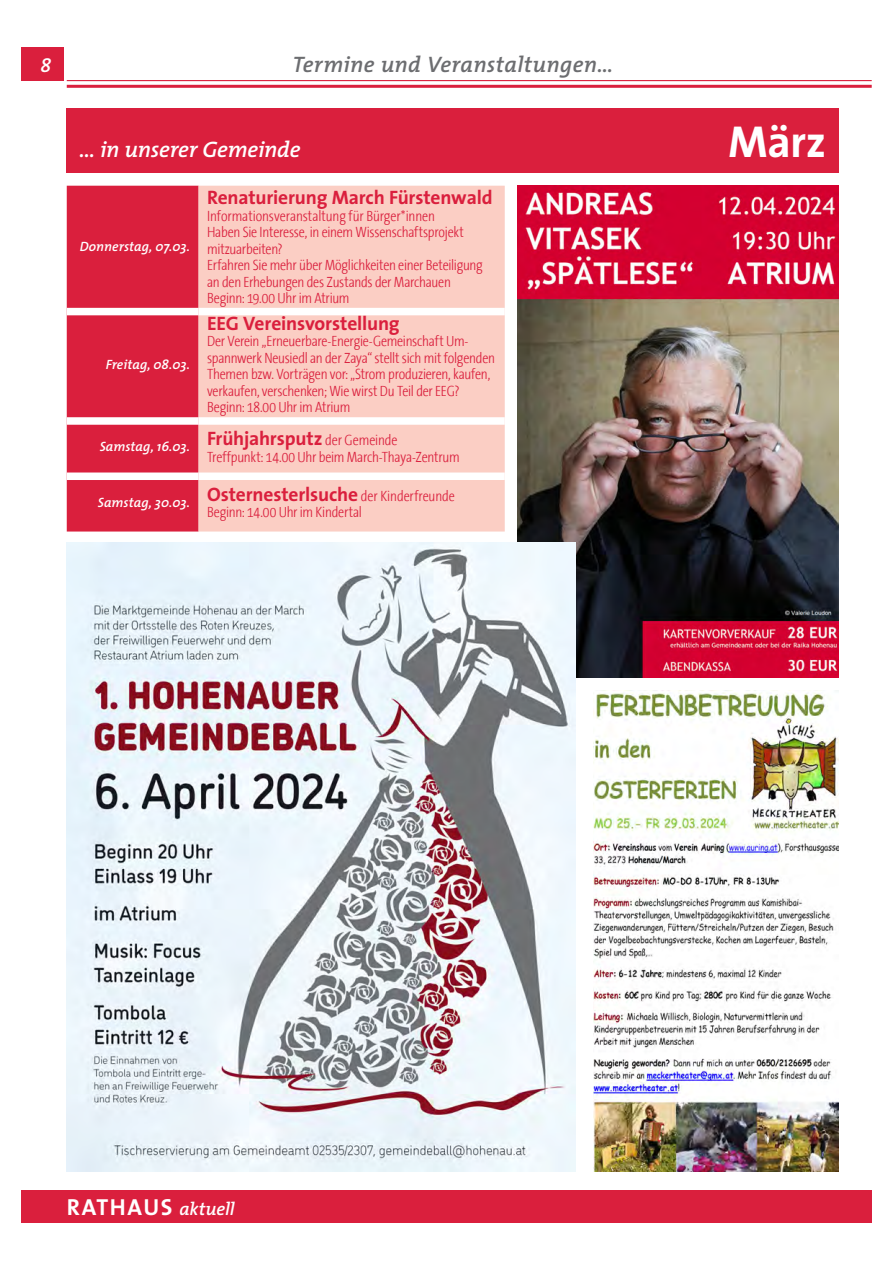
<style>
.page{position:relative;width:893px;height:1263px;background:#fff}
.page>*{position:absolute;margin:0;border:0;box-sizing:border-box;transform-origin:0 0}
.t1{font:45px "The Sans 7 Bold Plain";color:#fff}
.t2{font:23.25px "The Sans 7 Bold Plain";letter-spacing:.07em;color:#fff}
.t3{font:italic 600 22.5px "The Mix 6";letter-spacing:.015em;color:#6c6d70}
.t4{font:italic 600 22.5px "The Mix 6";letter-spacing:-.01em;color:#fff}
.Veranstaltungen{font:19.5px "The Sans 7 Bold Plain";letter-spacing:-.01em;color:#da1f3d}
.t5{font:italic 600 19.5px "The Mix 6";color:#fff}
.Veranstaltungen-2{font:300 15px/16.5px "The Sans Cd C3";letter-spacing:-.015em;color:#da1f3d}
.Zwischenüberschrift{font:italic 600 13.5px "The Mix 6";color:#fff}
.s1{font-family:"The Sans Cd C3";font-weight:300;font-size:15px}
.s2{font-family:"The Mix 6";font-weight:600;font-style:italic;font-size:18.3px}
</style>
<div class="page">
<div style="left:21px;top:47px;width:43px;height:34px;background:#da1f3d"></div>
<hr style="left:67px;top:85px;width:805px;height:3px;background:#da1f3d">
<div style="left:21px;top:1190px;width:851px;height:33px;background:#da1f3d"></div>
<hr style="left:67px;top:80px;width:805px;height:1px;background:#da1f3d">
<div style="left:67px;top:108px;width:772px;height:64px;background:#da1f3d"></div>
<div style="left:67px;top:186px;width:132px;height:345px;background:#da1f3d"></div>
<div style="left:199px;top:186px;width:306px;height:345px;background:#fbcec4"></div>
<div style="left:67px;top:308px;width:132px;height:7px;background:#fff"></div>
<div style="left:199px;top:308px;width:306px;height:7px;background:#fff"></div>
<div style="left:67px;top:417px;width:132px;height:8px;background:#fff"></div>
<div style="left:199px;top:417px;width:306px;height:8px;background:#fff"></div>
<div style="left:67px;top:472px;width:132px;height:8px;background:#fff"></div>
<div style="left:199px;top:472px;width:306px;height:8px;background:#fff"></div>
<img style="left:518px;top:186px;width:321px;height:491px">
<img style="left:67px;top:543px;width:509px;height:629px">
<img style="left:594px;top:690px;width:245px;height:482px">
<p class="t5" style="left:40px;top:49px;width:12px">8</p>
<p class="t3" style="left:292px;top:46px;width:322px">Termine und Veranstaltungen…</p>
<p class="t4" style="left:80px;top:130px;width:222px">… in unserer Gemeinde</p>
<p class="Zwischenüberschrift" style="left:80px;top:236px;width:112px">Donnerstag, 07.03.</p>
<p class="Zwischenüberschrift" style="left:106px;top:353px;width:86px">Freitag, 08.03.</p>
<p class="Veranstaltungen" style="left:207px;top:181px;width:287px">Renaturierung March Fürstenwald</p>
<p class="Veranstaltungen-2" style="left:207px;top:208px;width:229px">Informationsveranstaltung für Bürger*innen</p>
<p class="Veranstaltungen-2" style="left:207px;top:225px;width:258px">Haben Sie Interesse, in einem Wissenschaftsprojekt mitzuarbeiten?</p>
<p class="Veranstaltungen-2" style="left:207px;top:258px;width:277px">Erfahren Sie mehr über Möglichkeiten einer Beteiligung an den Erhebungen des Zustands der Marchauen</p>
<p class="Veranstaltungen-2" style="left:207px;top:291px;width:144px">Beginn: 19.00 Uhr im Atrium</p>
<p class="Veranstaltungen" style="left:207px;top:307px;width:194px">EEG Vereinsvorstellung</p>
<p class="Veranstaltungen-2" style="left:207px;top:334px;width:289px">Der Verein „Erneuerbare-Energie-Gemeinschaft Um&shy;spannwerk Neusiedl an der Zaya“ stellt sich mit folgenden Themen bzw. Vorträgen vor: „Strom produzieren, kaufen, verkaufen, verschenken; Wie wirst Du Teil der EEG?<br>Beginn: 18.00 Uhr im Atrium</p>
<p class="Zwischenüberschrift" style="left:100px;top:436px;width:92px">Samstag, 16.03.</p>
<p class="Veranstaltungen" style="left:207px;top:422px;width:192px">Frühjahrsputz <span class="s1">der Gemeinde</span></p>
<p class="Veranstaltungen-2" style="left:207px;top:449px;width:254px">Treffpunkt: 14.00 Uhr beim March-Thaya-Zentrum</p>
<p class="Zwischenüberschrift" style="left:98px;top:491px;width:94px">Samstag, 30.03.</p>
<p class="Veranstaltungen" style="left:207px;top:478px;width:249px">Osternesterlsuche <span class="s1">der Kinderfreunde</span></p>
<p class="Veranstaltungen-2" style="left:207px;top:505px;width:156px">Beginn: 14.00 Uhr im Kindertal</p>
<p class="t1" style="left:728px;top:104px;width:99px">März</p>
<p class="t2" style="left:67px;top:1187px;width:169px">RATHAUS <span class="s2">aktuell</span></p>
</div>
